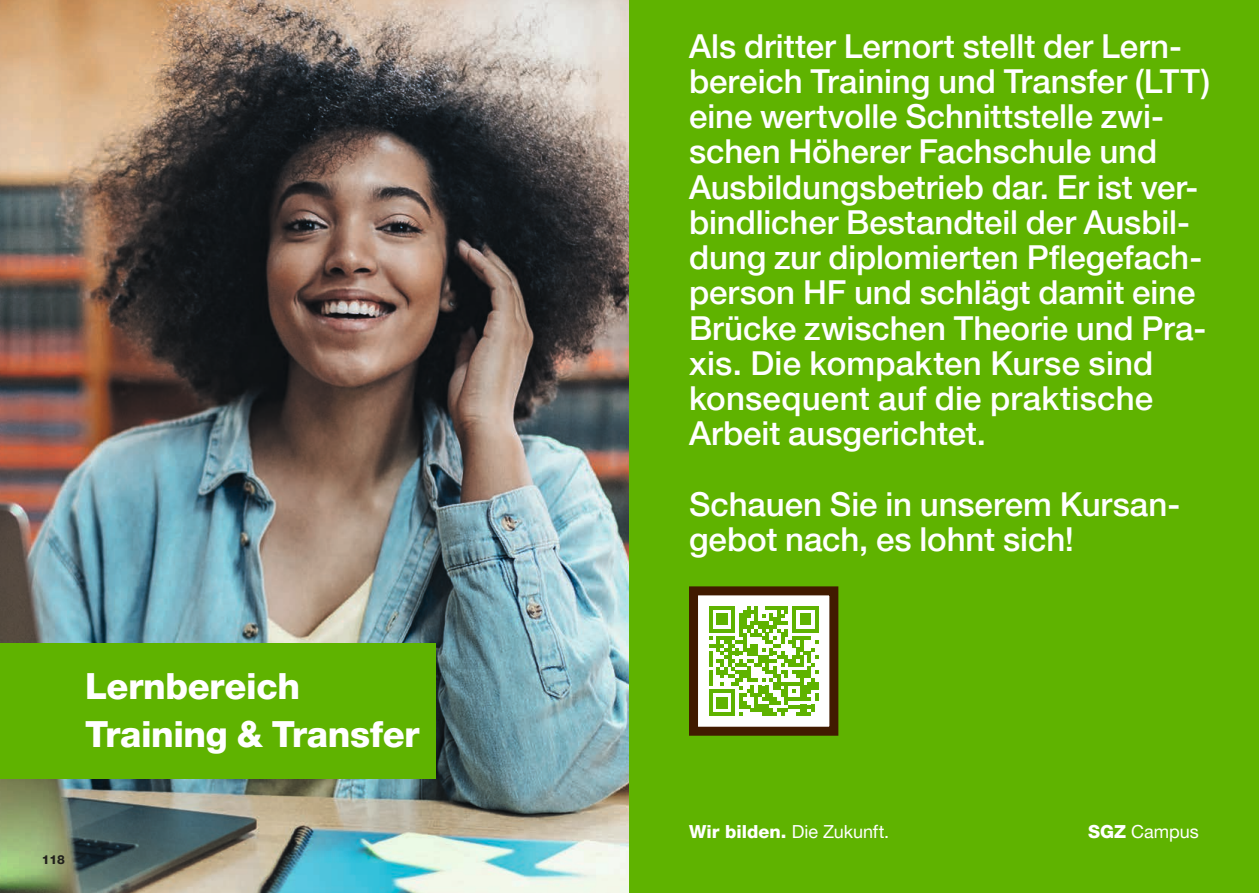
<style>
.page{position:relative;width:1259px;height:893px;background:#fff}
.page>*{position:absolute;margin:0;border:0;box-sizing:border-box;transform-origin:0 0}
._01_Titel_Heavy_48pt{font:800 36px "Helvetica Neue LT Pro";letter-spacing:-.01em;color:#fff}
._03_Lead_Medium_12pt{font:500 33px/35.2px "Helvetica Neue LT Pro";color:#fff}
.Claim{font:18px "Helvetica Neue LT Pro";color:#fff}
.t1{font:800 12.3px "Helvetica Neue LT Pro";color:#21201c}
.s1{font-weight:800}
</style>
<div class="page">
<img style="left:0;top:0;width:629px;height:893px">
<div style="left:0;top:643px;width:435px;height:136px;background:#5fb300"></div>
<div style="left:629px;top:0;width:630px;height:893px;background:#5fb300"></div>
<div style="left:693px;top:591px;width:141px;height:140px;background:#fff"></div>
<svg style="left:709px;top:606px;width:109px;height:110px"></svg>
<div style="left:689px;top:586px;width:149px;height:150px;border:9px solid #411a00"></div>
<h1 class="_01_Titel_Heavy_48pt" style="left:85px;top:665px;width:216px">Lernbereich</h1>
<h1 class="_01_Titel_Heavy_48pt" style="left:85px;top:713px;width:336px">Training &amp; Transfer</h1>
<p class="t1" style="left:42px;top:852px;width:25px">118</p>
<p class="_03_Lead_Medium_12pt" style="left:689px;top:28px;width:522px">Als dritter Lernort stellt der Lern&shy;bereich Training und Transfer (LTT) eine wertvolle Schnittstelle zwi&shy;schen Höherer Fachschule und<br>Ausbildungsbetrieb dar. Er ist ver&shy;bindlicher Bestandteil der Ausbil&shy;dung zur diplomierten Pflegefach&shy;person HF und schlägt damit eine<br>Brücke zwischen Theorie und Pra&shy;xis. Die kompakten Kurse sind konsequent auf die praktische<br>Arbeit ausgerichtet.</p>
<p class="_03_Lead_Medium_12pt" style="left:689px;top:486px;width:493px">Schauen Sie in unserem Kursan&shy;gebot nach, es lohnt sich!</p>
<p class="Claim" style="left:689px;top:820px;width:202px"><span class="s1">Wir bilden.</span> Die Zukunft.</p>
<p class="Claim" style="left:1088px;top:820px;width:112px"><span class="s1">SGZ</span> Campus</p>
</div>
